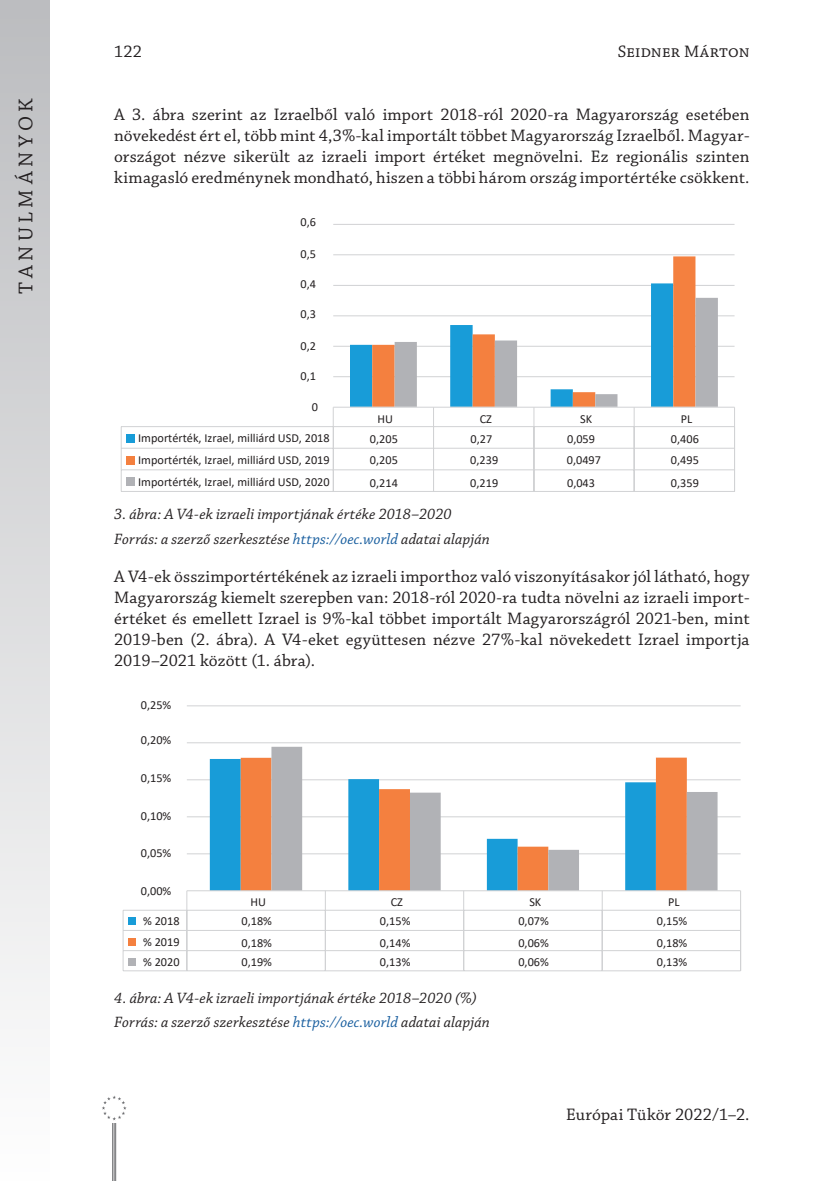
<style>
.page{position:relative;width:834px;height:1181px;background:#fff}
.page>*{position:absolute;margin:0;border:0;box-sizing:border-box;transform-origin:0 0}
.t1{font:21px "Chaparral Pro";letter-spacing:.21em;color:#231f20}
._2__Body_1st__3mm{font:17.5px/21px "Chaparral Pro";letter-spacing:.005em;color:#231f20;text-align:justify}
.Forrás{font:italic 15.75px "Chaparral Pro";letter-spacing:.01em;color:#231f20}
.képaláírás_aláírás{font:italic 15.75px "Chaparral Pro";letter-spacing:.005em;color:#231f20}
.t2{font:12.25px "Calibri";color:#231f20}
.s1{color:#175d9e}
</style>
<div class="page">
<div style="left:0;top:0;width:50px;height:1181px;background:linear-gradient(to bottom,#bbbcbf,#fefefe)"></div>
<hr style="left:112px;top:1107px;width:1px;height:74px;background:#6c6d70">
<hr style="left:114px;top:1107px;width:1px;height:74px;background:#6c6d70">
<hr style="left:115px;top:1107px;width:1px;height:74px;background:#6c6d70">
<div style="left:99px;top:1093px;width:30px;height:29px;background:#fff"></div>
<svg style="left:102px;top:1095px;width:24px;height:25px"></svg>
<hr style="left:333px;top:376px;width:401px;height:1px;background:#d1d2d4">
<hr style="left:333px;top:346px;width:401px;height:1px;background:#d1d2d4">
<hr style="left:333px;top:315px;width:401px;height:1px;background:#d1d2d4">
<hr style="left:333px;top:285px;width:401px;height:1px;background:#d1d2d4">
<hr style="left:333px;top:254px;width:401px;height:1px;background:#d1d2d4">
<hr style="left:333px;top:224px;width:401px;height:1px;background:#d1d2d4">
<svg style="left:350px;top:315px;width:22px;height:91px;fill:#189cd8"></svg>
<svg style="left:372px;top:256px;width:323px;height:150px"></svg>
<hr style="left:333px;top:406px;width:401px;height:2px;background:#dcdddf">
<hr style="left:121px;top:426px;width:613px;height:1px;background:#d1d2d4">
<div style="left:126px;top:434px;width:9px;height:8px;background:#189cd8"></div>
<hr style="left:121px;top:448px;width:613px;height:1px;background:#d1d2d4">
<div style="left:126px;top:456px;width:9px;height:9px;background:#f4803f"></div>
<hr style="left:121px;top:469px;width:613px;height:1px;background:#d1d2d4">
<svg style="left:121px;top:427px;width:1px;height:64px"></svg>
<hr style="left:121px;top:491px;width:613px;height:1px;background:#d1d2d4">
<svg style="left:333px;top:408px;width:1px;height:83px"></svg>
<svg style="left:394px;top:298px;width:323px;height:193px"></svg>
<svg style="left:734px;top:407px;width:1px;height:84px"></svg>
<div style="left:126px;top:477px;width:9px;height:9px;background:#b1b2b6"></div>
<hr style="left:187px;top:853px;width:553px;height:1px;background:#d1d2d4">
<hr style="left:187px;top:816px;width:553px;height:1px;background:#d1d2d4">
<hr style="left:187px;top:779px;width:553px;height:1px;background:#d1d2d4">
<hr style="left:187px;top:742px;width:553px;height:1px;background:#d1d2d4">
<hr style="left:187px;top:705px;width:553px;height:1px;background:#d1d2d4">
<div style="left:210px;top:759px;width:31px;height:131px;background:#189cd8"></div>
<div style="left:241px;top:757px;width:30px;height:133px;background:#f4803f"></div>
<svg style="left:271px;top:747px;width:446px;height:143px"></svg>
<hr style="left:187px;top:890px;width:553px;height:1px;background:#d1d2d4">
<hr style="left:123px;top:910px;width:617px;height:1px;background:#d1d2d4">
<div style="left:128px;top:916px;width:8px;height:8px;background:#189cd8"></div>
<hr style="left:123px;top:930px;width:617px;height:1px;background:#d1d2d4">
<div style="left:128px;top:938px;width:8px;height:8px;background:#f4803f"></div>
<hr style="left:123px;top:950px;width:617px;height:1px;background:#d1d2d4">
<svg style="left:123px;top:911px;width:1px;height:59px"></svg>
<hr style="left:123px;top:970px;width:617px;height:1px;background:#d1d2d4">
<svg style="left:186px;top:891px;width:1px;height:79px"></svg>
<svg style="left:325px;top:891px;width:1px;height:79px"></svg>
<svg style="left:463px;top:891px;width:1px;height:79px"></svg>
<svg style="left:601px;top:891px;width:1px;height:79px"></svg>
<svg style="left:740px;top:891px;width:1px;height:80px"></svg>
<div style="left:128px;top:957px;width:8px;height:8px;background:#b1b2b6"></div>
<p class="_2__Body_1st__3mm" style="left:114px;top:42px;width:29px">122</p>
<p class="_2__Body_1st__3mm" style="left:617px;top:42px;width:133px">Seidner Márton</p>
<p class="t1" style="left:14px;top:294px;width:197px;rotate:-90deg">TANULMÁNYOK</p>
<p class="_2__Body_1st__3mm" style="left:114px;top:105px;width:636px">A 3. ábra szerint az Izraelből való import 2018-ról 2020-ra Magyarország esetében növekedést ért el, több mint 4,3%-kal importált többet Magyarország Izraelből. Magyar&shy;országot nézve sikerült az izraeli import értéket megnövelni. Ez regionális szinten kimagasló eredménynek mondható, hiszen a többi három ország importértéke csökkent.</p>
<p class="t2" style="left:300px;top:213px;width:17px">0,6</p>
<p class="t2" style="left:300px;top:245px;width:17px">0,5</p>
<p class="t2" style="left:300px;top:275px;width:17px">0,4</p>
<p class="t2" style="left:300px;top:305px;width:17px">0,3</p>
<p class="t2" style="left:300px;top:337px;width:17px">0,2</p>
<p class="t2" style="left:300px;top:367px;width:17px">0,1</p>
<p class="t2" style="left:312px;top:399px;width:8px">0</p>
<p class="t2" style="left:377px;top:410px;width:17px">HU</p>
<p class="t2" style="left:479px;top:410px;width:14px">CZ</p>
<p class="t2" style="left:580px;top:410px;width:13px">SK</p>
<p class="t2" style="left:680px;top:410px;width:13px">PL</p>
<p class="t2" style="left:138px;top:430px;width:193px">Importérték, Izrael, milliárd USD, 2018</p>
<p class="t2" style="left:370px;top:430px;width:29px">0,205</p>
<p class="t2" style="left:470px;top:430px;width:23px">0,27</p>
<p class="t2" style="left:567px;top:430px;width:29px">0,059</p>
<p class="t2" style="left:670px;top:430px;width:29px">0,406</p>
<p class="t2" style="left:138px;top:451px;width:193px">Importérték, Izrael, milliárd USD, 2019</p>
<p class="t2" style="left:370px;top:451px;width:29px">0,205</p>
<p class="t2" style="left:470px;top:451px;width:29px">0,239</p>
<p class="t2" style="left:566px;top:451px;width:36px">0,0497</p>
<p class="t2" style="left:670px;top:451px;width:29px">0,495</p>
<p class="t2" style="left:138px;top:473px;width:193px">Importérték, Izrael, milliárd USD, 2020</p>
<p class="t2" style="left:370px;top:474px;width:29px">0,214</p>
<p class="t2" style="left:470px;top:474px;width:29px">0,219</p>
<p class="t2" style="left:567px;top:474px;width:29px">0,043</p>
<p class="t2" style="left:670px;top:474px;width:29px">0,359</p>
<p class="képaláírás_aláírás" style="left:114px;top:506px;width:339px">3. ábra: A V4-ek izraeli importjának értéke 2018–2020</p>
<p class="Forrás" style="left:114px;top:530px;width:377px">Forrás: a szerző szerkesztése <span class="s1">https://oec.world</span> adatai alapján</p>
<p class="_2__Body_1st__3mm" style="left:114px;top:567px;width:637px">A V4-ek összimportértékének az izraeli importhoz való viszonyításakor jól látható, hogy Magyarország kiemelt szerepben van: 2018-ról 2020-ra tudta növelni az izraeli import&shy;értéket és emellett Izrael is 9%-kal többet importált Magyarországról 2021-ben, mint 2019-ben (2. ábra). A V4-eket együttesen nézve 27%-kal növekedett Izrael importja 2019–2021 között (1. ábra).</p>
<p class="t2" style="left:141px;top:696px;width:32px">0,25%</p>
<p class="t2" style="left:141px;top:732px;width:32px">0,20%</p>
<p class="t2" style="left:141px;top:769px;width:32px">0,15%</p>
<p class="t2" style="left:141px;top:807px;width:32px">0,10%</p>
<p class="t2" style="left:141px;top:844px;width:32px">0,05%</p>
<p class="t2" style="left:141px;top:882px;width:32px">0,00%</p>
<p class="t2" style="left:250px;top:893px;width:17px">HU</p>
<p class="t2" style="left:390px;top:893px;width:14px">CZ</p>
<p class="t2" style="left:529px;top:893px;width:13px">SK</p>
<p class="t2" style="left:668px;top:893px;width:13px">PL</p>
<p class="t2" style="left:143px;top:912px;width:38px">% 2018</p>
<p class="t2" style="left:241px;top:912px;width:32px">0,18%</p>
<p class="t2" style="left:380px;top:912px;width:32px">0,15%</p>
<p class="t2" style="left:518px;top:912px;width:32px">0,07%</p>
<p class="t2" style="left:656px;top:912px;width:32px">0,15%</p>
<p class="t2" style="left:143px;top:933px;width:38px">% 2019</p>
<p class="t2" style="left:241px;top:934px;width:32px">0,18%</p>
<p class="t2" style="left:380px;top:934px;width:32px">0,14%</p>
<p class="t2" style="left:518px;top:934px;width:32px">0,06%</p>
<p class="t2" style="left:656px;top:934px;width:32px">0,18%</p>
<p class="t2" style="left:143px;top:953px;width:38px">% 2020</p>
<p class="t2" style="left:241px;top:953px;width:32px">0,19%</p>
<p class="t2" style="left:380px;top:953px;width:32px">0,13%</p>
<p class="t2" style="left:518px;top:953px;width:32px">0,06%</p>
<p class="t2" style="left:656px;top:953px;width:32px">0,13%</p>
<p class="képaláírás_aláírás" style="left:114px;top:989px;width:364px">4. ábra: A V4-ek izraeli importjának értéke 2018–2020 (%)</p>
<p class="Forrás" style="left:114px;top:1013px;width:377px">Forrás: a szerző szerkesztése <span class="s1">https://oec.world</span> adatai alapján</p>
<p class="_2__Body_1st__3mm" style="left:566px;top:1105px;width:185px">Európai Tükör 2022/1–2.</p>
</div>
